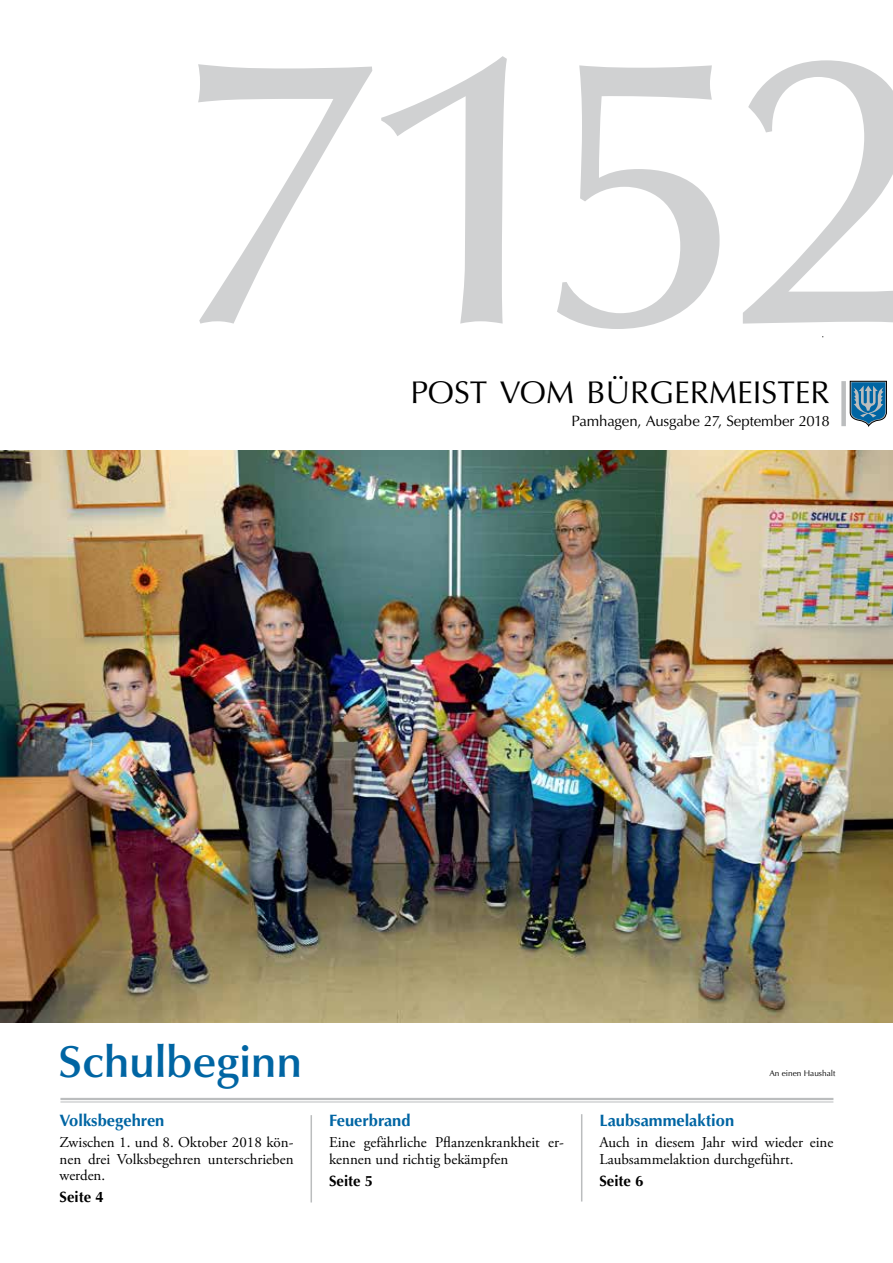
<style>
.page{position:relative;width:893px;height:1263px;background:#fff}
.page>*{position:absolute;margin:0;border:0;box-sizing:border-box;transform-origin:0 0}
.t1{font:600 45px "Optima LT Std";letter-spacing:-.005em;color:#0065a3}
.t2{font:31.5px "Optima LT Std";color:#000}
.t3{font:700 16.5px "Optima LT Std";color:#0065a3}
.t4{font:15px/16.5px "Adobe Garamond Pro";color:#000}
.t5{font:15px "Optima LT Std";letter-spacing:-.01em;color:#000}
.t6{font:700 15px "Optima LT Std";color:#000}
.t7{font:8.25px "Optima LT Std";color:#000}
</style>
<div class="page">
<img style="left:0;top:451px;width:893px;height:571px">
<hr style="left:60px;top:1098px;width:773px;height:2px;background:#bbbdbe">
<hr style="left:60px;top:1101px;width:773px;height:1px;background:#bbbdbe">
<div style="left:841px;top:381px;width:5px;height:45px;background:#bbbdbe"></div>
<svg style="left:198px;top:56px;width:695px;height:273px"></svg>
<hr style="left:581px;top:1114px;width:1px;height:87px;background:#bbbdbe">
<hr style="left:311px;top:1115px;width:1px;height:87px;background:#bbbdbe">
<svg style="left:849px;top:381px;width:38px;height:45px"></svg>
<h2 class="t2" style="left:410px;top:374px;width:421px">POST VOM BÜRGERMEISTER</h2>
<p class="t5" style="left:571px;top:412px;width:260px">Pamhagen, Ausgabe 27, September 2018</p>
<h1 class="t1" style="left:58px;top:1035px;width:245px">Schulbeginn</h1>
<p class="t3" style="left:60px;top:1111px;width:106px">Volksbegehren</p>
<p class="t4" style="left:60px;top:1134px;width:236px;text-align:justify">Zwischen 1. und 8. Oktober 2018 kön&shy;nen drei Volksbegehren unterschrieben werden.</p>
<p class="t6" style="left:60px;top:1188px;width:46px">Seite 4</p>
<p class="t3" style="left:329px;top:1111px;width:83px">Feuerbrand</p>
<p class="t4" style="left:329px;top:1135px;width:236px">Eine gefährliche Pflanzenkrankheit er&shy;kennen und richtig bekämpfen</p>
<p class="t6" style="left:329px;top:1172px;width:46px">Seite 5</p>
<p class="t7" style="left:769px;top:1068px;width:68px">An einen Haushalt</p>
<p class="t3" style="left:599px;top:1111px;width:136px">Laubsammelaktion</p>
<p class="t4" style="left:599px;top:1134px;width:235px">Auch in diesem Jahr wird wieder eine<br>Laubsammelaktion durchgeführt.</p>
<p class="t6" style="left:599px;top:1172px;width:46px">Seite 6</p>
</div>
